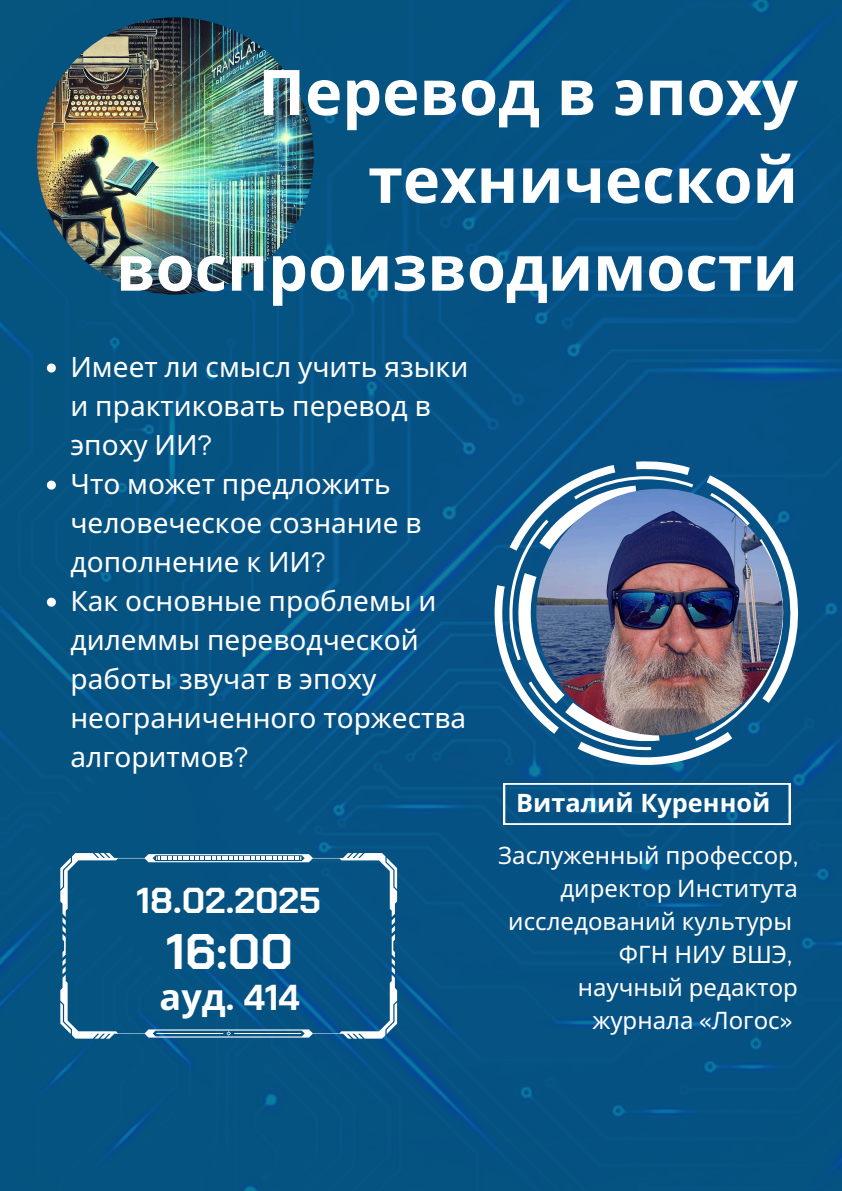
<style>
.page{position:relative;width:842px;height:1191px;background:#fff}
.page>*{position:absolute;margin:0;border:0;box-sizing:border-box;transform-origin:0 0}
.t1{font:700 63px/87.8px "Noto Sans";color:#fff;text-align:right}
.t2{font:700 50px "Chakra Petch";color:#fff}
.t3{font:700 36px "Chakra Petch";color:#fff}
.t4{font:28px/39px "Noto Sans";color:#fff}
.t5{font:700 25.3px "Noto Sans";color:#fff}
.t6{font:24px/33px "Noto Sans";color:#fff;text-align:right}
.s1{font-family:"Chakra Petch"}
.s2{font-family:"Noto Sans"}
</style>
<div class="page">
<div style="left:0;top:0;width:842px;height:1190px;background:#065283"></div>
<svg style="left:492px;top:461px;width:310px;height:305px;fill:#065186"></svg>
<svg style="left:504px;top:783px;width:286px;height:41px;background:#195f8f"></svg>
<img style="left:536px;top:488px;width:247px;height:247px;border-radius:50%">
<img style="left:37px;top:17px;width:277px;height:277px;border-radius:50%">
<svg style="left:60px;top:853px;width:337px;height:185px;background:#135c8a"></svg>
<svg style="left:387px;top:857px;width:10px;height:32px"></svg>
<svg style="left:392px;top:917px;width:3px;height:16px"></svg>
<svg style="left:156px;top:856px;width:145px;height:3px"></svg>
<svg style="left:387px;top:1002px;width:10px;height:31px"></svg>
<svg style="left:392px;top:957px;width:3px;height:17px"></svg>
<svg style="left:156px;top:1031px;width:145px;height:4px"></svg>
<svg style="left:47px;top:363px;width:9px;height:9px"></svg>
<svg style="left:47px;top:480px;width:9px;height:9px"></svg>
<svg style="left:47px;top:597px;width:9px;height:9px"></svg>
<p class="t1" style="left:116px;top:47px;width:683px">Перевод в эпоху технической воспроизводимости</p>
<p class="t4" style="left:70px;top:346px;width:399px">Имеет ли смысл учить языки и практиковать перевод в эпоху ИИ<span class="s1">?</span></p>
<h3 class="t4" style="left:70px;top:463px;width:352px">Что может предложить человеческое сознание в дополнение к ИИ<span class="s1">?</span></h3>
<h2 class="t4" style="left:70px;top:580px;width:397px">Как основные проблемы и дилеммы переводческой работы звучат в эпоху неограниченного торжества алгоритмов<span class="s1">?</span></h2>
<p class="t3" style="left:136px;top:877px;width:186px">18.02.2025</p>
<p class="t2" style="left:166px;top:919px;width:128px">16:00</p>
<p class="t3" style="left:160px;top:973px;width:141px"><span class="s2">ауд</span>. 414</p>
<h4 class="t5" style="left:516px;top:784px;width:256px">Виталий Куренной</h4>
<p class="t6" style="left:498px;top:837px;width:301px">Заслуженный профессор<span class="s1">, </span>директор Института исследований культуры</p>
<p class="t6" style="left:619px;top:936px;width:175px">ФГН НИУ ВШЭ<span class="s1">,</span></p>
<p class="t6" style="left:578px;top:969px;width:222px;text-align:center">научный редактор журнала <span class="s1">«</span>Логос<span class="s1">»</span></p>
</div>
